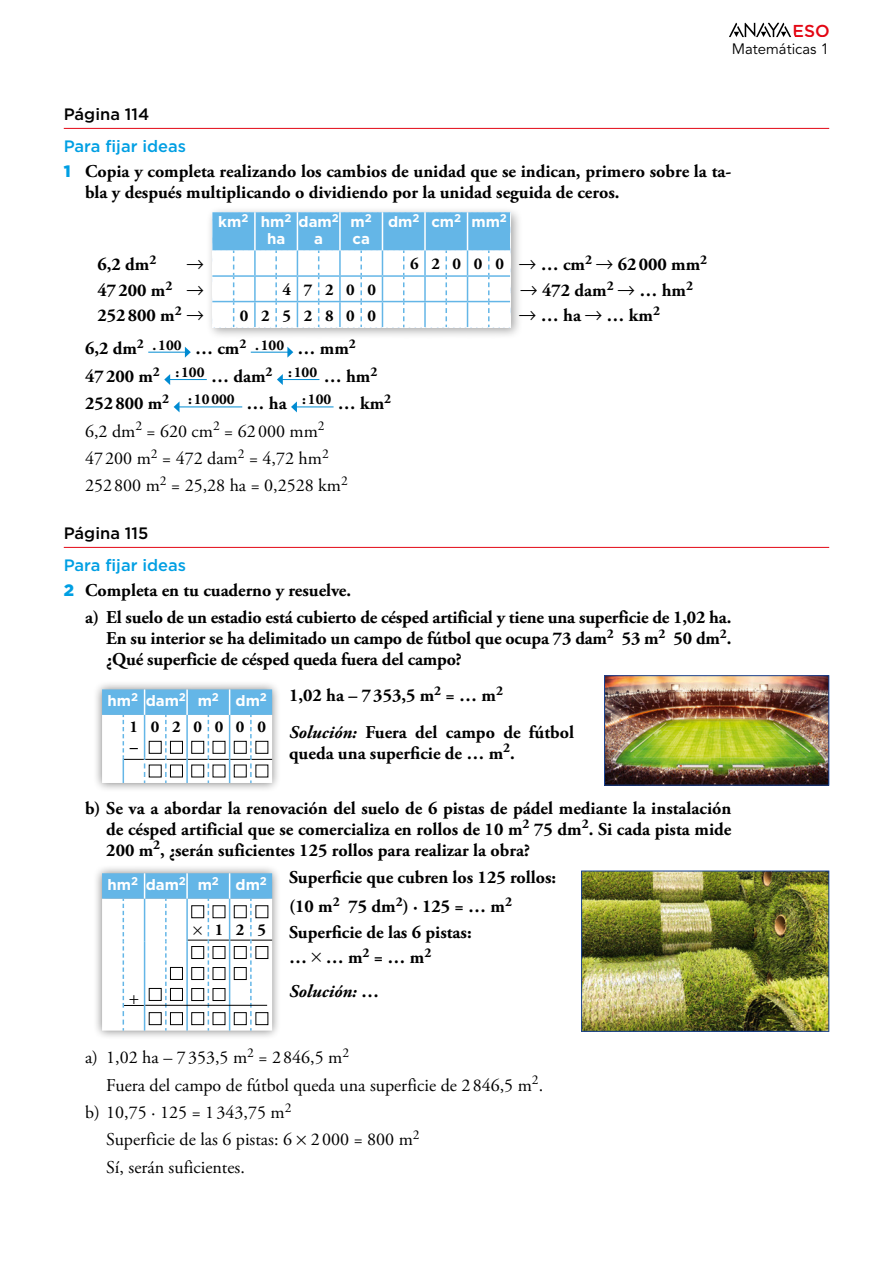
<style>
.page{position:relative;width:893px;height:1263px;background:#fff}
.page>*{position:absolute;margin:0;border:0;box-sizing:border-box;transform-origin:0 0}
.act_Enunciado_letra{font:700 18px/21px "Adobe Garamond Pro";color:#000}
.act_Solucion{font:18px "Adobe Garamond Pro";color:#000}
.act_Enunciado_Sinnum{font:700 18px "Adobe Garamond Pro";color:#000}
.t1{font:italic 700 18px "Adobe Garamond Pro";color:#000}
.t2{font:500 17.25px "Gotham";color:#e30613}
.nucl_Subtitulo{font:500 16.5px "Gotham";color:#009fe3}
.t3{font:700 16.5px "Adobe Garamond Pro";color:#000}
.nucl_Num_Pag{font:500 16.5px "Gotham";color:#000}
.t4{font:700 15px "Gotham";color:#fff}
.act_Enunciado_Sinnum-2{font:700 15px "Adobe Garamond Pro";color:#000}
.t5{font:15px "Avenir LT Std";color:#000}
.t6{font:700 13.5px "Adobe Garamond Pro";color:#000}
.s1{font-family:"Gotham";font-weight:900;font-size:16.5px;color:#009fe3}
.s2{font-style:italic}
.s3{font-style:normal}
</style>
<div class="page">
<svg style="left:729px;top:22px;width:62px;height:15px"></svg>
<hr style="left:64px;top:128px;width:765px;height:1px;background:#e30613">
<hr style="left:64px;top:547px;width:765px;height:1px;background:#e30613">
<div style="left:206px;top:206px;width:317px;height:134px;background:#000;opacity:.35"></div>
<svg style="left:212px;top:212px;width:298px;height:115px"></svg>
<hr style="left:148px;top:352px;width:38px;height:1px;background:#008bd2">
<svg style="left:185px;top:347px;width:6px;height:11px"></svg>
<hr style="left:251px;top:352px;width:37px;height:1px;background:#008bd2">
<svg style="left:287px;top:347px;width:6px;height:11px"></svg>
<hr style="left:169px;top:379px;width:38px;height:1px;background:#008bd2">
<svg style="left:164px;top:374px;width:6px;height:11px"></svg>
<hr style="left:282px;top:379px;width:37px;height:1px;background:#008bd2">
<svg style="left:277px;top:374px;width:6px;height:11px"></svg>
<hr style="left:179px;top:407px;width:63px;height:1px;background:#008bd2">
<svg style="left:174px;top:401px;width:6px;height:11px"></svg>
<hr style="left:296px;top:407px;width:38px;height:1px;background:#008bd2">
<svg style="left:291px;top:401px;width:6px;height:11px"></svg>
<div style="left:93px;top:680px;width:189px;height:112px;background:#000;opacity:.5"></div>
<svg style="left:102px;top:689px;width:170px;height:94px"></svg>
<div style="left:93px;top:863px;width:189px;height:177px;background:#000;opacity:.5"></div>
<img style="left:606px;top:677px;width:221px;height:106px">
<div style="left:604px;top:675px;width:225px;height:110px;border:1px solid #164194"></div>
<img style="left:583px;top:873px;width:244px;height:157px">
<div style="left:581px;top:871px;width:248px;height:161px;border:1px solid #164194"></div>
<svg style="left:102px;top:873px;width:170px;height:157px"></svg>
<p class="t2" style="left:792px;top:20px;width:39px">ESO</p>
<p class="t5" style="left:732px;top:40px;width:99px">Matemáticas 1</p>
<p class="nucl_Num_Pag" style="left:64px;top:103px;width:87px">Página 114</p>
<p class="nucl_Subtitulo" style="left:64px;top:135px;width:124px">Para fijar ideas</p>
<p class="act_Enunciado_letra" style="left:85px;top:161px;width:648px;text-indent:-21px"><span class="s1">1</span> Copia y completa realizando los cambios de unidad que se indican, primero sobre la ta&shy;bla y después multiplicando o dividiendo por la unidad seguida de ceros.</p>
<p class="t4" style="left:218px;top:212px;width:32px">km<sup>2</sup></p>
<p class="t4" style="left:261px;top:212px;width:32px">hm<sup>2</sup></p>
<p class="t4" style="left:267px;top:228px;width:20px">ha</p>
<p class="t4" style="left:299px;top:212px;width:42px">dam<sup>2</sup></p>
<p class="t4" style="left:314px;top:228px;width:10px">a</p>
<p class="t4" style="left:351px;top:212px;width:23px">m<sup>2</sup></p>
<p class="t4" style="left:352px;top:228px;width:19px">ca</p>
<p class="t4" style="left:388px;top:212px;width:33px">dm<sup>2</sup></p>
<p class="t4" style="left:431px;top:212px;width:31px">cm<sup>2</sup></p>
<p class="t4" style="left:471px;top:212px;width:37px">mm<sup>2</sup></p>
<p class="t3" style="left:410px;top:254px;width:10px">6</p>
<p class="t3" style="left:431px;top:254px;width:10px">2</p>
<p class="t3" style="left:453px;top:254px;width:10px">0</p>
<p class="t3" style="left:474px;top:254px;width:10px">0</p>
<p class="t3" style="left:495px;top:254px;width:10px">0</p>
<p class="act_Enunciado_letra" style="left:98px;top:254px;width:60px">6,2 dm<sup>2</sup></p>
<p class="act_Enunciado_letra" style="left:519px;top:254px;width:190px">→ … cm<sup>2</sup> → 62000 mm<sup>2</sup></p>
<p class="act_Enunciado_letra" style="left:98px;top:280px;width:108px">47200 m<sup>2</sup> →</p>
<p class="t3" style="left:282px;top:280px;width:10px">4</p>
<p class="t3" style="left:304px;top:280px;width:10px">7</p>
<p class="t3" style="left:325px;top:280px;width:10px">2</p>
<p class="t3" style="left:346px;top:280px;width:10px">0</p>
<p class="t3" style="left:368px;top:280px;width:10px">0</p>
<p class="act_Enunciado_letra" style="left:520px;top:280px;width:175px">→ 472 dam<sup>2</sup> → … hm<sup>2</sup></p>
<p class="t6" style="left:175px;top:303px;width:31px">2 →</p>
<p class="act_Enunciado_letra" style="left:98px;top:305px;width:79px">252800 m</p>
<p class="t3" style="left:240px;top:306px;width:10px">0</p>
<p class="t3" style="left:261px;top:306px;width:10px">2</p>
<p class="t3" style="left:282px;top:306px;width:10px">5</p>
<p class="t3" style="left:304px;top:306px;width:10px">2</p>
<p class="t3" style="left:325px;top:306px;width:10px">8</p>
<p class="t3" style="left:346px;top:306px;width:10px">0</p>
<p class="t3" style="left:368px;top:306px;width:10px">0</p>
<p class="act_Enunciado_letra" style="left:519px;top:305px;width:143px">→ … ha → … km<sup>2</sup></p>
<p class="act_Enunciado_Sinnum" style="left:85px;top:338px;width:60px">6,2 dm<sup>2</sup></p>
<p class="act_Enunciado_Sinnum-2" style="left:153px;top:336px;width:31px">.100</p>
<p class="act_Enunciado_Sinnum" style="left:195px;top:338px;width:53px">… cm<sup>2</sup></p>
<p class="act_Enunciado_Sinnum-2" style="left:255px;top:336px;width:31px">.100</p>
<p class="act_Enunciado_Sinnum" style="left:298px;top:338px;width:60px">… mm<sup>2</sup></p>
<p class="act_Enunciado_Sinnum" style="left:85px;top:366px;width:76px">47200 m<sup>2</sup></p>
<p class="act_Enunciado_Sinnum-2" style="left:175px;top:363px;width:31px">:100</p>
<p class="act_Enunciado_Sinnum" style="left:211px;top:366px;width:63px">… dam<sup>2</sup></p>
<p class="act_Enunciado_Sinnum-2" style="left:288px;top:363px;width:31px">:100</p>
<p class="act_Enunciado_Sinnum" style="left:324px;top:366px;width:55px">… hm<sup>2</sup></p>
<p class="act_Enunciado_Sinnum" style="left:85px;top:393px;width:86px">252800 m<sup>2</sup></p>
<p class="act_Enunciado_Sinnum-2" style="left:188px;top:391px;width:48px">:10000</p>
<p class="act_Enunciado_Sinnum" style="left:247px;top:393px;width:42px">… ha</p>
<p class="act_Enunciado_Sinnum-2" style="left:302px;top:391px;width:31px">:100</p>
<p class="act_Enunciado_Sinnum" style="left:338px;top:393px;width:55px">… km<sup>2</sup></p>
<p class="act_Solucion" style="left:85px;top:420px;width:241px">6,2 dm<sup>2</sup> = 620 cm<sup>2</sup> = 62000 mm<sup>2</sup></p>
<p class="act_Solucion" style="left:85px;top:447px;width:245px">47200 m<sup>2</sup> = 472 dam<sup>2</sup> = 4,72 hm<sup>2</sup></p>
<p class="act_Solucion" style="left:85px;top:475px;width:264px">252800 m<sup>2</sup> = 25,28 ha = 0,2528 km<sup>2</sup></p>
<p class="nucl_Num_Pag" style="left:64px;top:522px;width:86px">Página 115</p>
<p class="nucl_Subtitulo" style="left:64px;top:554px;width:124px">Para fijar ideas</p>
<p class="act_Enunciado_letra" style="left:64px;top:580px;width:289px"><span class="s1">2</span> Completa en tu cuaderno y resuelve.</p>
<p class="act_Enunciado_letra" style="left:106px;top:607px;width:627px;text-align:justify;text-indent:-21px">a) El suelo de un estadio está cubierto de césped artificial y tiene una superficie de 1,02 ha.<br>En su interior se ha delimitado un campo de fútbol que ocupa 73 dam<sup>2</sup> 53 m<sup>2</sup> 50 dm<sup>2</sup>. ¿Qué superficie de césped queda fuera del campo?</p>
<p class="act_Enunciado_letra" style="left:289px;top:685px;width:215px">1,02 ha – 7353,5 m<sup>2</sup> = … m<sup>2</sup></p>
<p class="act_Enunciado_letra" style="left:289px;top:722px;width:286px"><span class="s2">Solución:</span> Fuera del campo de fútbol queda una superficie de … m<sup>2</sup>.</p>
<p class="t4" style="left:108px;top:691px;width:32px">hm<sup>2</sup></p>
<p class="t4" style="left:146px;top:691px;width:42px">dam<sup>2</sup></p>
<p class="t4" style="left:198px;top:691px;width:23px">m<sup>2</sup></p>
<p class="t4" style="left:236px;top:691px;width:33px">dm<sup>2</sup></p>
<p class="t3" style="left:130px;top:717px;width:10px">1</p>
<p class="t3" style="left:130px;top:737px;width:10px">–</p>
<p class="t3" style="left:151px;top:717px;width:10px">0</p>
<p class="t3" style="left:172px;top:717px;width:10px">2</p>
<p class="t3" style="left:193px;top:717px;width:10px">0</p>
<p class="t3" style="left:215px;top:717px;width:10px">0</p>
<p class="t3" style="left:236px;top:717px;width:10px">0</p>
<p class="t3" style="left:258px;top:717px;width:10px">0</p>
<p class="act_Enunciado_letra" style="left:106px;top:798px;width:627px;text-align:justify;text-indent:-21px">b) Se va a abordar la renovación del suelo de 6 pistas de pádel mediante la instalación de césped artificial que se comercializa en rollos de 10 m<sup>2</sup> 75 dm<sup>2</sup>. Si cada pista mide 200 m<sup>2</sup>, ¿serán suficientes 125 rollos para realizar la obra?</p>
<p class="act_Enunciado_letra" style="left:289px;top:867px;width:269px">Superficie que cubren los 125 rollos:</p>
<p class="act_Enunciado_letra" style="left:289px;top:896px;width:224px">(10 m<sup>2</sup> 75 dm<sup>2</sup>) · 125 = … m<sup>2</sup></p>
<p class="act_Enunciado_letra" style="left:289px;top:922px;width:184px">Superficie de las 6 pistas:</p>
<p class="act_Enunciado_letra" style="left:289px;top:947px;width:144px">… … m<sup>2</sup> = … m<sup>2</sup></p>
<p class="t1" style="left:289px;top:981px;width:92px">Solución: <span class="s3">…</span></p>
<p class="t4" style="left:108px;top:875px;width:32px">hm<sup>2</sup></p>
<p class="t4" style="left:146px;top:875px;width:42px">dam<sup>2</sup></p>
<p class="t4" style="left:198px;top:875px;width:23px">m<sup>2</sup></p>
<p class="t4" style="left:236px;top:875px;width:33px">dm<sup>2</sup></p>
<p class="t3" style="left:215px;top:921px;width:10px">1</p>
<p class="t3" style="left:236px;top:921px;width:10px">2</p>
<p class="t3" style="left:258px;top:921px;width:10px">5</p>
<p class="act_Solucion" style="left:85px;top:1047px;width:266px">a) 1,02 ha – 7 353,5 m<sup>2</sup> = 2846,5 m<sup>2</sup></p>
<p class="act_Solucion" style="left:106px;top:1074px;width:438px">Fuera del campo de fútbol queda una superficie de 2 846,5 m<sup>2</sup>.</p>
<p class="act_Solucion" style="left:85px;top:1101px;width:208px">b) 10,75 · 125 = 1343,75 m<sup>2</sup></p>
<p class="act_Solucion" style="left:106px;top:1129px;width:315px">Superficie de las 6 pistas: 6 2000 = 800 m<sup>2</sup></p>
<p class="act_Solucion" style="left:106px;top:1156px;width:140px">Sí, serán suficientes.</p>
</div>
